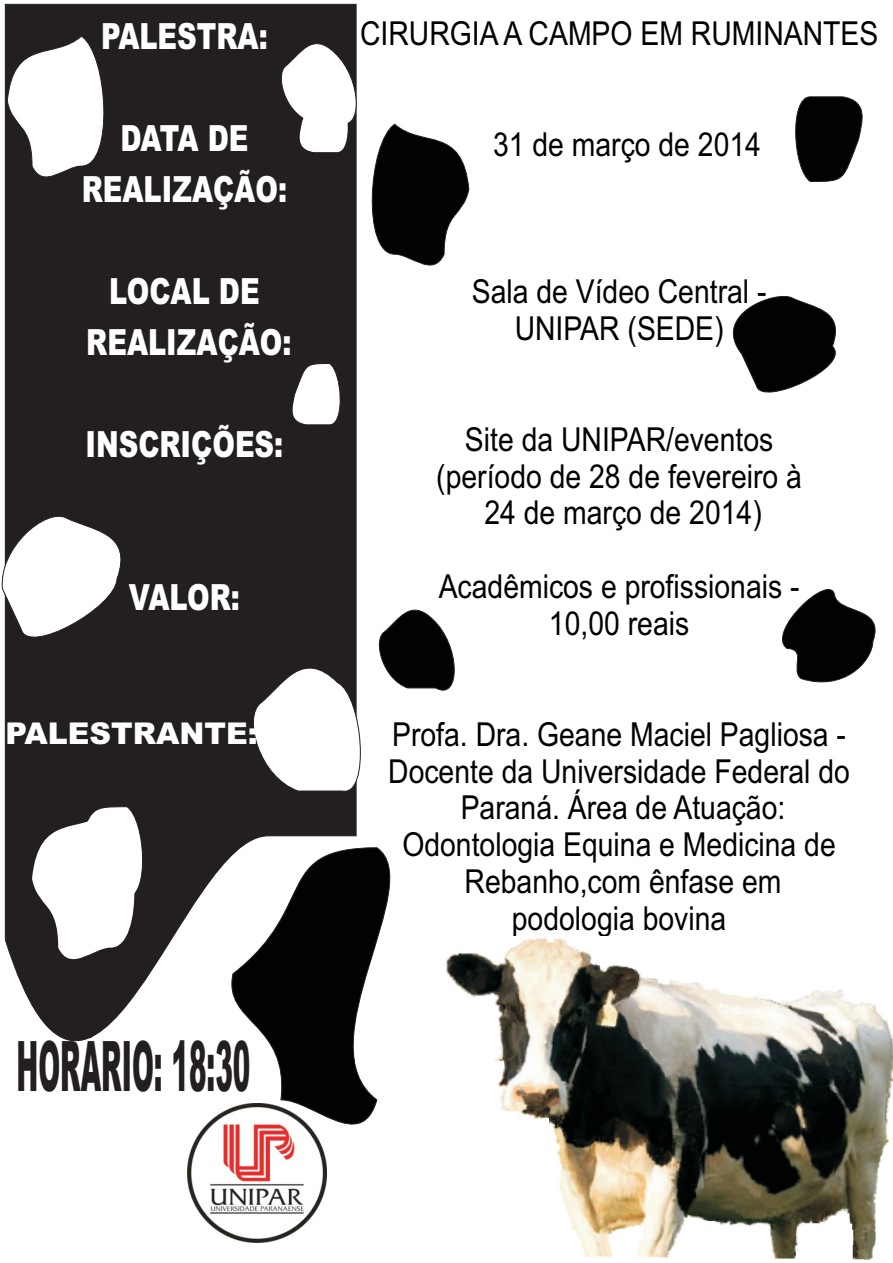
<style>
.page{position:relative;width:893px;height:1263px;background:#fff}
.page>*{position:absolute;margin:0;border:0;box-sizing:border-box;transform-origin:0 0}
.t1{font:900 69.75px "Arial";color:#231f20;scale:.38 1}
.t2{font:900 36.15px/50.8px "Arial";color:#fff;text-align:center;scale:.75 1}
.t3{font:33px/36.9px "Arial";color:#010202;text-align:center;scale:.86 1}
.t4{font:900 30px "Arial";color:#fff}
</style>
<div class="page">
<img style="left:202px;top:1217px;width:110px;height:25px">
<img style="left:446px;top:937px;width:447px;height:323px">
<svg style="left:5px;top:4px;width:351px;height:1213px;fill:#231f20"></svg>
<svg style="left:222px;top:847px;width:169px;height:307px"></svg>
<svg style="left:7px;top:36px;width:107px;height:155px"></svg>
<svg style="left:287px;top:363px;width:58px;height:62px"></svg>
<svg style="left:32px;top:806px;width:118px;height:167px"></svg>
<svg style="left:1px;top:508px;width:133px;height:149px"></svg>
<svg style="left:275px;top:30px;width:194px;height:249px"></svg>
<svg style="left:795px;top:97px;width:68px;height:85px"></svg>
<svg style="left:243px;top:597px;width:212px;height:200px"></svg>
<svg style="left:732px;top:296px;width:104px;height:97px"></svg>
<svg style="left:782px;top:589px;width:94px;height:94px"></svg>
<p class="t2" style="left:101px;top:15px;width:224px">PALESTRA:</p>
<p class="t2" style="left:82px;top:117px;width:275px">DATA DE<br>REALIZAÇÃO:</p>
<p class="t2" style="left:86px;top:269px;width:275px">LOCAL DE<br>REALIZAÇÃO:</p>
<p class="t2" style="left:86px;top:422px;width:265px">INSCRIÇÕES:</p>
<p class="t2" style="left:129px;top:575px;width:150px">VALOR:</p>
<p class="t4" style="left:5px;top:722px;width:254px">PALESTRANTE:</p>
<h1 class="t1" style="left:16px;top:1041px;width:618px">HORÁRIO: 18:30</h1>
<p class="t3" style="left:360px;top:18px;width:604px">CIRURGIA A CAMPO EM RUMINANTES</p>
<p class="t3" style="left:493px;top:129px;width:313px">31 de março de 2014</p>
<p class="t3" style="left:472px;top:276px;width:344px">Sala de Vídeo Central -<br>UNIPAR (SEDE)</p>
<p class="t3" style="left:436px;top:424px;width:427px">Site da UNIPAR/eventos (período de 28 de fevereiro à<br>24 de março de 2014)</p>
<p class="t3" style="left:439px;top:571px;width:421px">Acadêmicos e profissionais -<br>10,00 reais</p>
<p class="t3" style="left:388px;top:719px;width:538px">Profa. Dra. Geane Maciel Pagliosa -<br>Docente da Universidade Federal do<br>Paraná. Área de Atuação:<br>Odontologia Equina e Medicina de<br>Rebanho,com ênfase em<br>podologia bovina</p>
</div>
